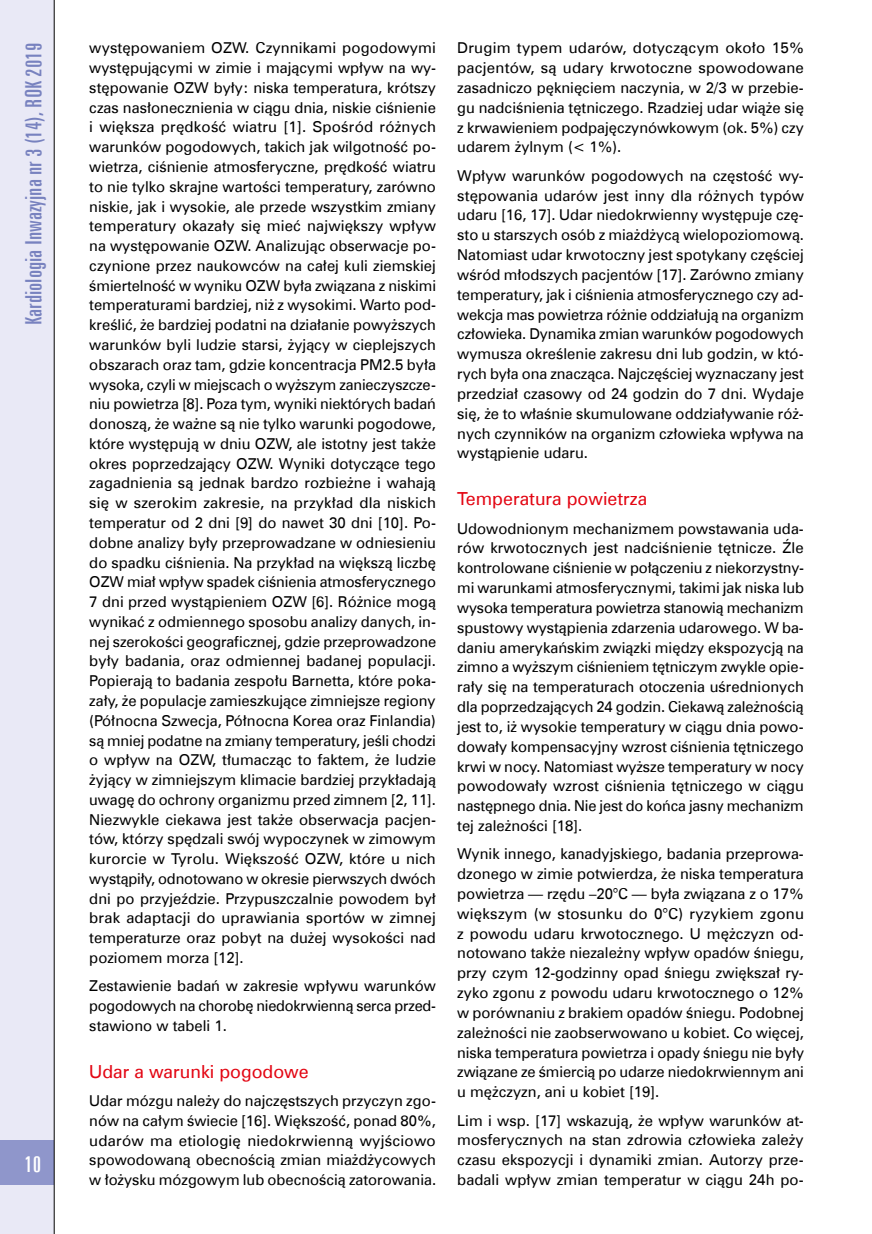
<style>
.page{position:relative;width:872px;height:1234px;background:#fff}
.page>*{position:absolute;margin:0;border:0;box-sizing:border-box;transform-origin:0 0}
.t1{font:22.5px "Zurich X Cn EU";color:#7882bf;scale:1.07 1}
.t2{font:22.5px "Zurich X Cn EU";color:#fff;scale:1.07 1}
.t3{font:18px "Zurich EU";color:#e30613}
.t4{font:15px/19.8px "Zurich EU";color:#000;text-align:justify}
</style>
<div class="page">
<div style="left:0;top:0;width:54px;height:1233px;background:#e9e9f6"></div>
<div style="left:0;top:1140px;width:54px;height:44px;background:#8f96cb"></div>
<hr style="left:54px;top:0;width:1px;height:1233px;background:#000">
<h1 class="t1" style="left:20px;top:325px;width:265px;rotate:-90deg">Kardiologia Inwazyjna nr 3 (14), ROK 2019</h1>
<p class="t4" style="left:89px;top:38px;width:348px">występowaniem OZW. Czynnikami pogodowymi występującymi w zimie i mającymi wpływ na wy&shy;stępowanie OZW były: niska temperatura, krótszy czas nasłonecznienia w ciągu dnia, niskie ciśnienie i większa prędkość wiatru [1]. Spośród różnych warunków pogodowych, takich jak wilgotność po&shy;wietrza, ciśnienie atmosferyczne, prędkość wiatru to nie tylko skrajne wartości temperatury, zarówno niskie, jak i wysokie, ale przede wszystkim zmiany temperatury okazały się mieć największy wpływ na występowanie OZW. Analizując obserwacje po&shy;czynione przez naukowców na całej kuli ziemskiej śmiertelność w wyniku OZW była związana z niskimi temperaturami bardziej, niż z wysokimi. Warto pod&shy;kreślić, że bardziej podatni na działanie powyższych warunków byli ludzie starsi, żyjący w cieplejszych obszarach oraz tam, gdzie koncentracja PM2.5 była wysoka, czyli w miejscach o wyższym zanieczyszcze&shy;niu powietrza [8]. Poza tym, wyniki niektórych badań donoszą, że ważne są nie tylko warunki pogodowe, które występują w dniu OZW, ale istotny jest także okres poprzedzający OZW. Wyniki dotyczące tego zagadnienia są jednak bardzo rozbieżne i wahają się w szerokim zakresie, na przykład dla niskich temperatur od 2 dni [9] do nawet 30 dni [10]. Po&shy;dobne analizy były przeprowadzane w odniesieniu do spadku ciśnienia. Na przykład na większą liczbę OZW miał wpływ spadek ciśnienia atmosferycznego 7 dni przed wystąpieniem OZW [6]. Różnice mogą wynikać z odmiennego sposobu analizy danych, in&shy;nej szerokości geograficznej, gdzie przeprowadzone były badania, oraz odmiennej badanej populacji.<br>Popierają to badania zespołu Barnetta, które poka&shy;zały, że populacje zamieszkujące zimniejsze regiony (Północna Szwecja, Północna Korea oraz Finlandia) są mniej podatne na zmiany temperatury, jeśli chodzi o wpływ na OZW, tłumacząc to faktem, że ludzie żyjący w zimniejszym klimacie bardziej przykładają uwagę do ochrony organizmu przed zimnem [2, 11].<br>Niezwykle ciekawa jest także obserwacja pacjen&shy;tów, którzy spędzali swój wypoczynek w zimowym kurorcie w Tyrolu. Większość OZW, które u nich wystąpiły, odnotowano w okresie pierwszych dwóch dni po przyjeździe. Przypuszczalnie powodem był brak adaptacji do uprawiania sportów w zimnej temperaturze oraz pobyt na dużej wysokości nad poziomem morza [12].</p>
<p class="t4" style="left:89px;top:975px;width:348px">Zestawienie badań w zakresie wpływu warunków pogodowych na chorobę niedokrwienną serca przed&shy;stawiono w tabeli 1.</p>
<p class="t3" style="left:89px;top:1060px;width:221px">Udar a warunki pogodowe</p>
<p class="t4" style="left:89px;top:1090px;width:348px">Udar mózgu należy do najczęstszych przyczyn zgo&shy;nów na całym świecie [16]. Większość, ponad 80%, udarów ma etiologię niedokrwienną wyjściowo spowodowaną obecnością zmian miażdżycowych w łożysku mózgowym lub obecnością zatorowania.</p>
<h1 class="t2" style="left:24px;top:1150px;width:17px">10</h1>
<p class="t4" style="left:457px;top:38px;width:348px">Drugim typem udarów, dotyczącym około 15% pacjentów, są udary krwotoczne spowodowane zasadniczo pęknięciem naczynia, w 2/3 w przebie&shy;gu nadciśnienia tętniczego. Rzadziej udar wiąże się z krwawieniem podpajęczynówkowym (ok. 5%) czy udarem żylnym (&lt; 1%).</p>
<p class="t4" style="left:457px;top:165px;width:348px">Wpływ warunków pogodowych na częstość wy&shy;stępowania udarów jest inny dla różnych typów udaru [16, 17]. Udar niedokrwienny występuje czę&shy;sto u starszych osób z miażdżycą wielopoziomową.<br>Natomiast udar krwotoczny jest spotykany częściej wśród młodszych pacjentów [17]. Zarówno zmiany temperatury, jak i ciśnienia atmosferycznego czy ad&shy;wekcja mas powietrza różnie oddziałują na organizm człowieka. Dynamika zmian warunków pogodowych wymusza określenie zakresu dni lub godzin, w któ&shy;rych była ona znacząca. Najczęściej wyznaczany jest przedział czasowy od 24 godzin do 7 dni. Wydaje się, że to właśnie skumulowane oddziaływanie róż&shy;nych czynników na organizm człowieka wpływa na wystąpienie udaru.</p>
<p class="t3" style="left:457px;top:488px;width:191px">Temperatura powietrza</p>
<p class="t4" style="left:457px;top:518px;width:348px">Udowodnionym mechanizmem powstawania uda&shy;rów krwotocznych jest nadciśnienie tętnicze. Źle kontrolowane ciśnienie w połączeniu z niekorzystny&shy;mi warunkami atmosferycznymi, takimi jak niska lub wysoka temperatura powietrza stanowią mechanizm spustowy wystąpienia zdarzenia udarowego. W ba&shy;daniu amerykańskim związki między ekspozycją na zimno a wyższym ciśnieniem tętniczym zwykle opie&shy;rały się na temperaturach otoczenia uśrednionych dla poprzedzających 24 godzin. Ciekawą zależnością jest to, iż wysokie temperatury w ciągu dnia powo&shy;dowały kompensacyjny wzrost ciśnienia tętniczego krwi w nocy. Natomiast wyższe temperatury w nocy powodowały wzrost ciśnienia tętniczego w ciągu następnego dnia. Nie jest do końca jasny mechanizm tej zależności [18].</p>
<p class="t4" style="left:457px;top:843px;width:348px">Wynik innego, kanadyjskiego, badania przeprowa&shy;dzonego w zimie potwierdza, że niska temperatura powietrza — rzędu –20°C — była związana z o 17% większym (w stosunku do 0°C) ryzykiem zgonu z powodu udaru krwotocznego. U mężczyzn od&shy;notowano także niezależny wpływ opadów śniegu, przy czym 12-godzinny opad śniegu zwiększał ry&shy;zyko zgonu z powodu udaru krwotocznego o 12% w porównaniu z brakiem opadów śniegu. Podobnej zależności nie zaobserwowano u kobiet. Co więcej, niska temperatura powietrza i opady śniegu nie były związane ze śmiercią po udarze niedokrwiennym ani u mężczyzn, ani u kobiet [19].</p>
<p class="t4" style="left:457px;top:1109px;width:348px">Lim i wsp. [17] wskazują, że wpływ warunków at&shy;mosferycznych na stan zdrowia człowieka zależy czasu ekspozycji i dynamiki zmian. Autorzy prze&shy;badali wpływ zmian temperatur w ciągu 24h po-</p>
</div>
